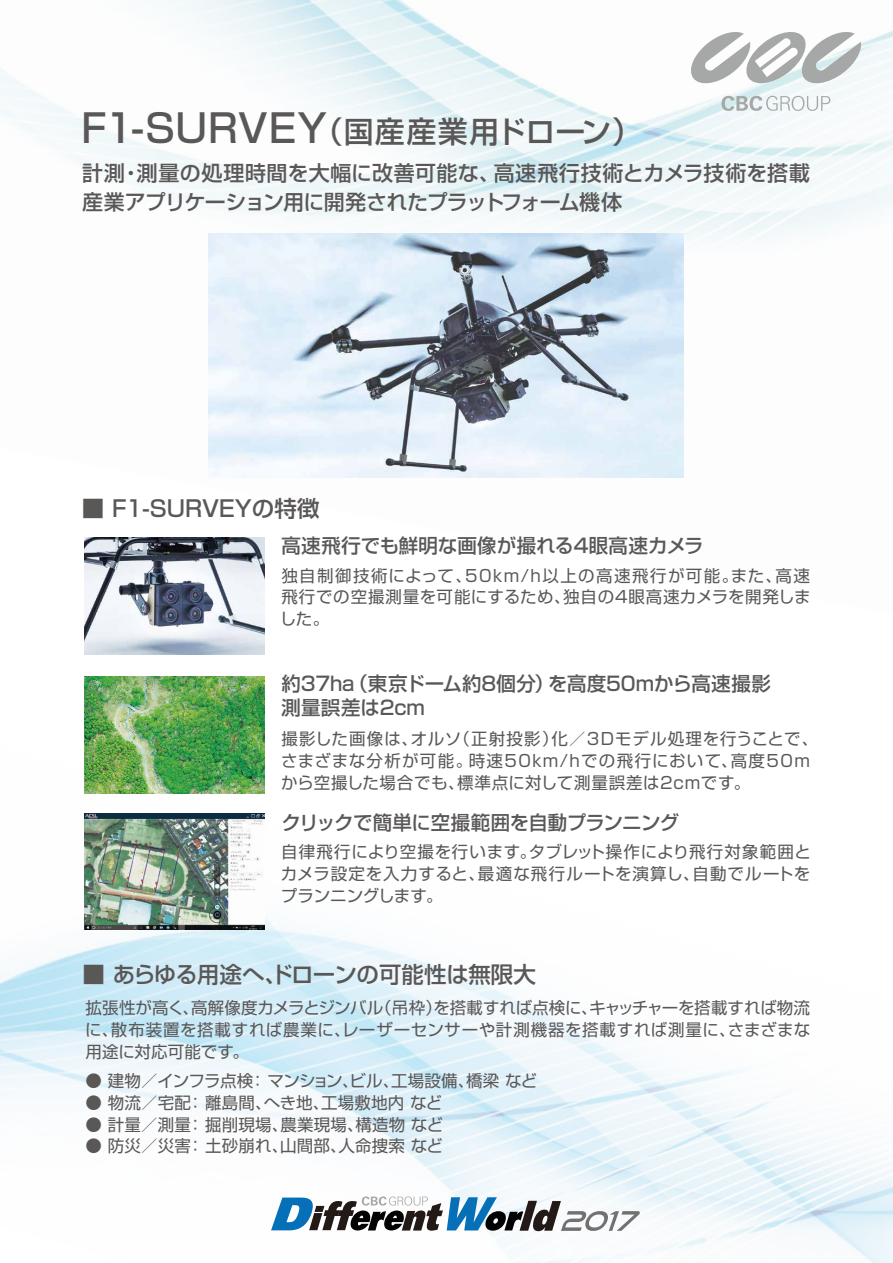
<style>
.page{position:relative;width:893px;height:1263px;background:#fff}
.page>*{position:absolute;margin:0;border:0;box-sizing:border-box;transform-origin:0 0}
.t1{font:500 30px "Shin Go Pro";letter-spacing:.015em;color:#5a5757}
.t2{font:500 22.5px "Shin Go Pro";letter-spacing:-.02em;color:#5a5757}
.t3{font:500 22.5px "Shin Go Pro";color:#5a5757}
.t4{font:500 21px/29.4px "Shin Go Pro";letter-spacing:-.005em;color:#5a5757}
.t5{font:500 19.5px/23.4px "Shin Go Pro";letter-spacing:-.005em;color:#5a5757}
.t6{font:500 19.5px "Shin Go Pro";letter-spacing:-.025em;color:#5a5757}
.t7{font:16.5px/21.8px "Shin Go Pro";letter-spacing:.03em;color:#5a5757;text-align:justify}
.t8{font:16.5px/21.8px "Shin Go Pro";letter-spacing:.05em;color:#5a5757}
.t9{font:16.5px "Shin Go Pro";letter-spacing:.01em;color:#5a5757}
.t10{font:16.5px "Shin Go Pro";letter-spacing:-.03em;color:#5a5757}
.s1{font-size:39px}
</style>
<div class="page">
<img style="left:0;top:0;width:893px;height:478px">
<img style="left:0;top:681px;width:893px;height:582px">
<svg style="left:271px;top:1196px;width:369px;height:35px"></svg>
<svg style="left:722px;top:96px;width:108px;height:15px"></svg>
<svg style="left:687px;top:29px;width:175px;height:58px"></svg>
<img style="left:209px;top:234px;width:474px;height:244px">
<img style="left:84px;top:537px;width:181px;height:117px">
<img style="left:85px;top:676px;width:180px;height:117px">
<img style="left:84px;top:813px;width:181px;height:116px">
<h1 class="t1" style="left:82px;top:107px;width:562px"><span class="s1">F1-SURVEY</span>（国産産業用ドローン）</h1>
<p class="t4" style="left:82px;top:156px;width:729px">計測・測量の処理時間を大幅に改善可能な、高速飛行技術とカメラ技術を搭載産業アプリケーション用に開発されたプラットフォーム機体</p>
<h2 class="t3" style="left:82px;top:490px;width:239px">■ F1-SURVEYの特徴</h2>
<p class="t5" style="left:281px;top:532px;width:424px">高速飛行でも鮮明な画像が撮れる4眼高速カメラ</p>
<p class="t7" style="left:280px;top:562px;width:532px">独自制御技術によって、50km/h以上の高速飛行が可能。また、高速飛行での空撮測量を可能にするため、独自の4眼高速カメラを開発しました。</p>
<p class="t5" style="left:281px;top:670px;width:491px">約37ha（東京ドーム約8個分）を高度50mから高速撮影測量誤差は2cm</p>
<p class="t8" style="left:281px;top:726px;width:539px">撮影した画像は、オルソ（正射投影）化／3Dモデル処理を行うことで、さまざまな分析が可能。時速50km/hでの飛行において、高度50mから空撮した場合でも、標準点に対して測量誤差は2cmです。</p>
<p class="t6" style="left:281px;top:806px;width:399px">クリックで簡単に空撮範囲を自動プランニング</p>
<p class="t7" style="left:281px;top:839px;width:531px">自律飛行により空撮を行います。タブレット操作により飛行対象範囲とカメラ設定を入力すると、最適な飛行ルートを演算し、自動でルートをプランニングします。</p>
<h2 class="t2" style="left:83px;top:956px;width:455px">■ あらゆる用途へ、ドローンの可能性は無限大</h2>
<p class="t7" style="left:85px;top:995px;width:727px">拡張性が高く、高解像度カメラとジンバル（吊枠）を搭載すれば点検に、キャッチャーを搭載すれば物流に、散布装置を搭載すれば農業に、レーザーセンサーや計測機器を搭載すれば測量に、さまざまな用途に対応可能です。</p>
<p class="t10" style="left:86px;top:1067px;width:453px">● 建物／インフラ点検： マンション、ビル、工場設備、橋梁 など</p>
<p class="t9" style="left:86px;top:1089px;width:358px">● 物流／宅配： 離島間、へき地、工場敷地内 など</p>
<p class="t9" style="left:86px;top:1111px;width:359px">● 計量／測量： 掘削現場、農業現場、構造物 など</p>
<p class="t9" style="left:86px;top:1133px;width:359px">● 防災／災害： 土砂崩れ、山間部、人命捜索 など</p>
</div>
